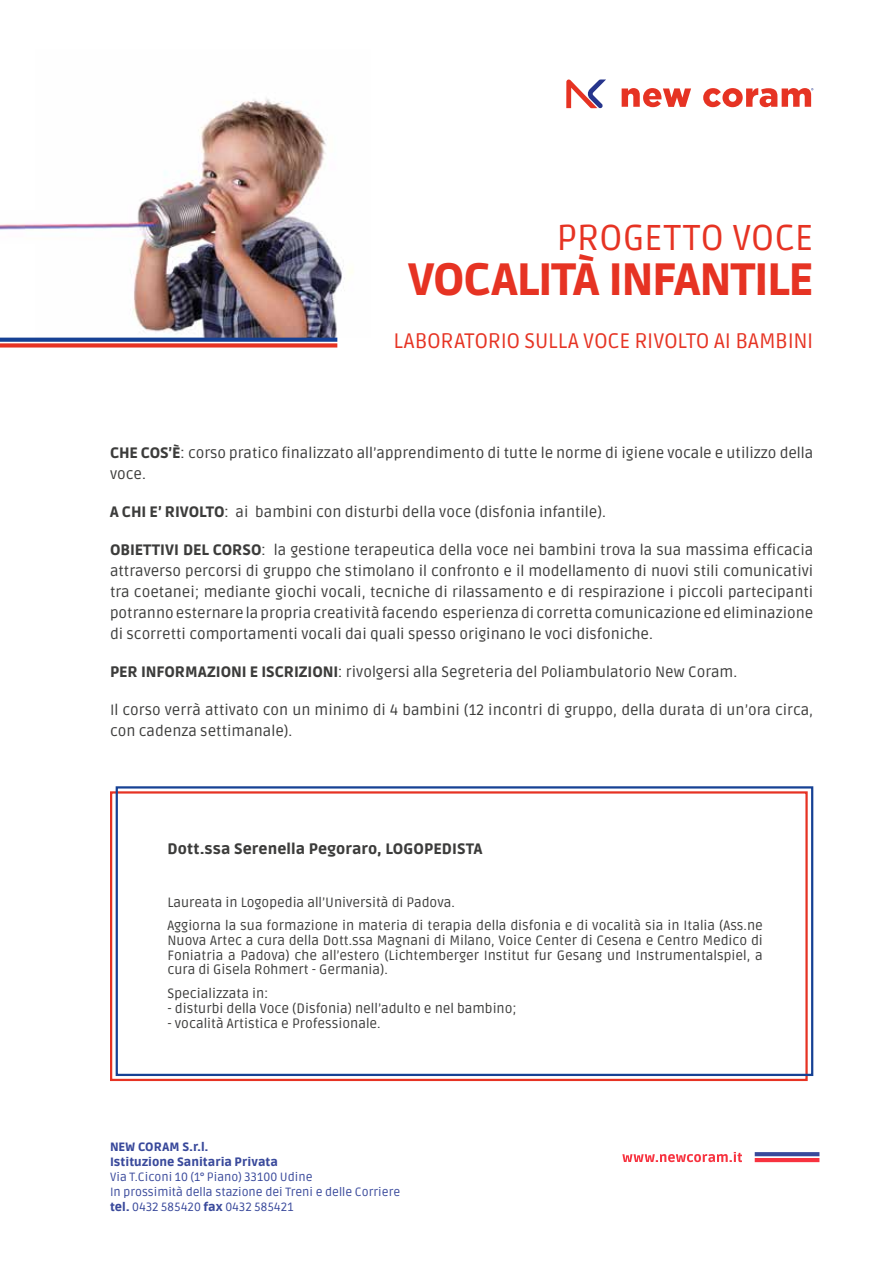
<style>
.page{position:relative;width:893px;height:1263px;background:#fff}
.page>*{position:absolute;margin:0;border:0;box-sizing:border-box;transform-origin:0 0}
.t1{font:900 45px "Ruda";letter-spacing:-.015em;color:#e63323}
.t2{font:36px "Ruda";letter-spacing:-.01em;color:#e63323}
.t3{font:21px "Ruda";letter-spacing:-.02em;color:#e63323}
.t4{font:15px/21px "Ruda";color:#3c3c3b}
.t5{font:900 15px "Ruda";letter-spacing:.01em;color:#3c3c3b}
.t6{font:13.5px/14.9px "Ruda";color:#3c3c3b}
.t7{font:12px/15px "Ruda";color:#39499b}
.t8{font:900 12px/15px "Ruda";letter-spacing:.005em;color:#39499b}
.s1{font-weight:900}
</style>
<div class="page">
<svg style="left:622px;top:88px;width:69px;height:19px"></svg>
<svg style="left:566px;top:79px;width:40px;height:29px"></svg>
<svg style="left:703px;top:88px;width:110px;height:19px"></svg>
<div style="left:110px;top:791px;width:698px;height:290px;border:2px solid #e63323"></div>
<div style="left:116px;top:786px;width:697px;height:290px;border:2px solid #164194"></div>
<svg style="left:755px;top:1152px;width:64px;height:4px"></svg>
<hr style="left:755px;top:1158px;width:64px;height:4px;background:#f7323f">
<svg style="left:622px;top:1152px;width:120px;height:10px"></svg>
<img style="left:0;top:98px;width:353px;height:240px">
<svg style="left:0;top:338px;width:337px;height:4px"></svg>
<svg style="left:0;top:343px;width:337px;height:4px"></svg>
<h2 class="t2" style="left:557px;top:218px;width:215px">PROGETTO Voce</h2>
<h1 class="t1" style="left:408px;top:254px;width:407px">VOCALITÀ INFANTILE</h1>
<h3 class="t3" style="left:393px;top:329px;width:421px">LABORATORIO SULLA VOCE RIVOLTO AI BAMBINI</h3>
<p class="t4" style="left:110px;top:443px;width:705px"><span class="s1">CHE COS’È</span>: corso pratico finalizzato all’apprendimento di tutte le norme di igiene vocale e utilizzo della voce.</p>
<p class="t4" style="left:110px;top:502px;width:497px"><span class="s1">A CHI E’ RIVOLTO</span>: ai bambini con disturbi della voce (disfonia infantile).</p>
<p class="t4" style="left:110px;top:540px;width:705px;text-align:justify"><span class="s1">OBIETTIVI DEL CORSO</span>: la gestione terapeutica della voce nei bambini trova la sua massima efficacia attraverso percorsi di gruppo che stimolano il confronto e il modellamento di nuovi stili comunicativi tra coetanei; mediante giochi vocali, tecniche di rilassamento e di respirazione i piccoli partecipanti potranno esternare la propria creatività facendo esperienza di corretta comunicazione ed eliminazione di scorretti comportamenti vocali dai quali spesso originano le voci disfoniche.</p>
<p class="t4" style="left:110px;top:662px;width:629px"><span class="s1">PER INFORMAZIONI E ISCRIZIONI</span>: rivolgersi alla Segreteria del Poliambulatorio New Coram.</p>
<p class="t4" style="left:110px;top:700px;width:705px">Il corso verrà attivato con un minimo di 4 bambini (12 incontri di gruppo, della durata di un’ora circa, con cadenza settimanale).</p>
<p class="t5" style="left:168px;top:840px;width:316px">Dott.ssa Serenella Pegoraro, LOGOPEDISTA</p>
<p class="t6" style="left:168px;top:890px;width:597px;line-height:23.4px">Laureata in Logopedia all’Università di Padova.<br>Aggiorna la sua formazione in materia di terapia della disfonia e di vocalità sia in Italia (Ass.ne</p>
<p class="t6" style="left:168px;top:933px;width:597px;text-align:justify">Nuova Artec a cura della Dott.ssa Magnani di Milano, Voice Center di Cesena e Centro Medico di Foniatria a Padova) che all’estero (Lichtemberger Institut fur Gesang und Instrumentalspiel, a cura di Gisela Rohmert - Germania).</p>
<p class="t6" style="left:168px;top:986px;width:102px">Specializzata in:</p>
<p class="t6" style="left:168px;top:1001px;width:351px">- disturbi della Voce (Disfonia) nell’adulto e nel bambino;</p>
<p class="t6" style="left:168px;top:1016px;width:215px">- vocalità Artistica e Professionale.</p>
<p class="t8" style="left:110px;top:1139px;width:170px">NEW CORAM S.r.l.<br>Istituzione Sanitaria Privata</p>
<p class="t7" style="left:110px;top:1169px;width:292px">Via T.Ciconi 10 (1° Piano) 33100 Udine<br>In prossimità della stazione dei Treni e delle Corriere <span class="s1">tel.</span> 0432 585420 <span class="s1">fax</span> 0432 585421</p>
</div>
